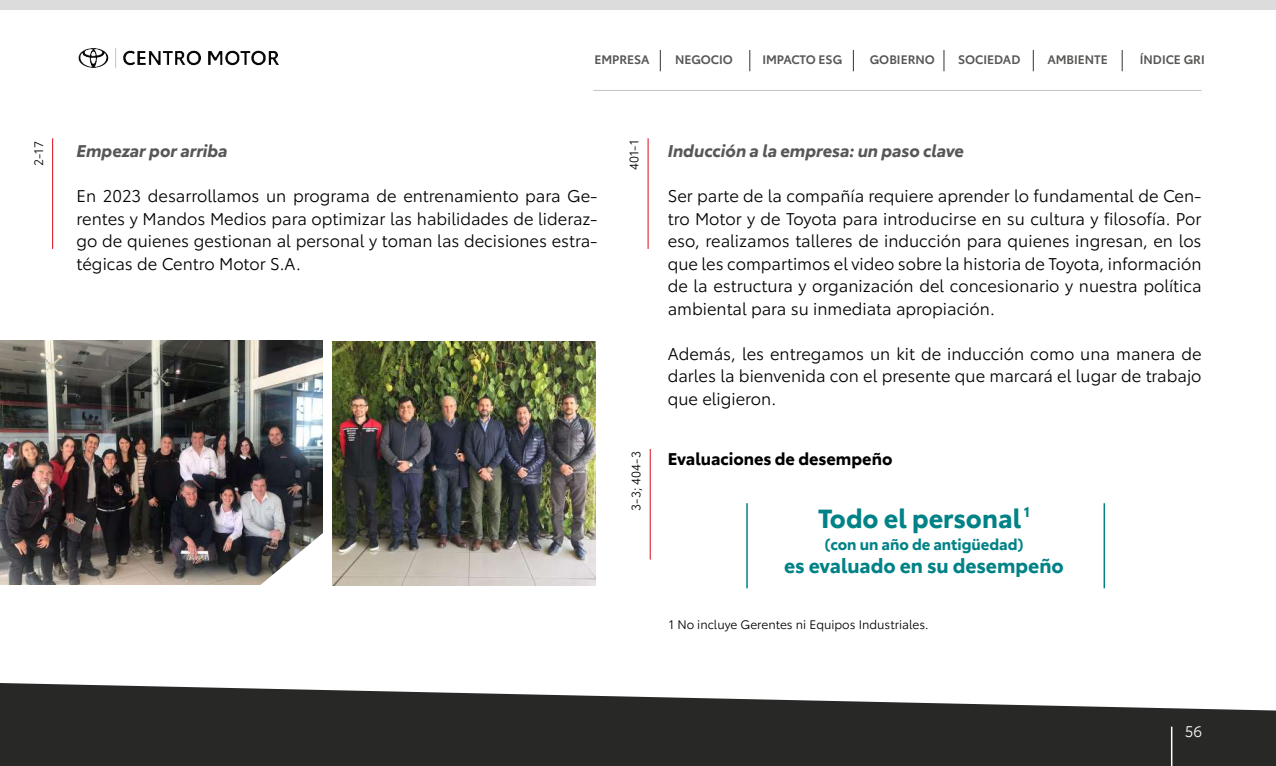
<style>
.page{position:relative;width:1276px;height:766px;background:#fff}
.page>*{position:absolute;margin:0;border:0;box-sizing:border-box;transform-origin:0 0}
.t1{font:700 25.5px "Toyota Type";color:#008287}
.t2{font:700 19.5px "Toyota Type";color:#008287}
.t3{font:16.5px/22.5px "Toyota Type";color:#000;text-align:justify}
.t4{font:italic 700 16.5px "Toyota Type";color:#575756}
.t5{font:700 16.5px "Toyota Type";color:#000}
.t6{font:700 15px "Toyota Type";color:#008287}
.t7{font:15px "Toyota Type";color:#fff}
.t8{font:12px "Toyota Type";color:#000}
.t9{font:600 12px "Toyota Type";color:#575756}
</style>
<div class="page">
<img style="left:78px;top:48px;width:201px;height:20px">
<svg style="left:0;top:683px;width:1276px;height:82px;fill:#282827"></svg>
<svg style="left:660px;top:50px;width:1px;height:21px"></svg>
<svg style="left:749px;top:50px;width:1px;height:21px"></svg>
<svg style="left:853px;top:50px;width:1px;height:21px"></svg>
<svg style="left:943px;top:50px;width:1px;height:21px"></svg>
<svg style="left:1033px;top:50px;width:1px;height:21px"></svg>
<svg style="left:1122px;top:50px;width:1px;height:21px"></svg>
<hr style="left:1171px;top:726px;width:1px;height:39px;background:#fff">
<div style="left:0;top:0;width:1276px;height:10px;background:#dcdcdc"></div>
<hr style="left:593px;top:90px;width:608px;height:1px;background:#c2c2c2">
<hr style="left:650px;top:449px;width:1px;height:110px;background:#de0a1a">
<hr style="left:52px;top:138px;width:1px;height:111px;background:#de0a1a">
<hr style="left:648px;top:138px;width:1px;height:111px;background:#de0a1a">
<img style="left:0;top:340px;width:322px;height:244px">
<hr style="left:1103px;top:503px;width:2px;height:85px;background:#008287">
<hr style="left:746px;top:503px;width:2px;height:85px;background:#008287">
<img style="left:225px;top:525px;width:98px;height:60px">
<img style="left:333px;top:342px;width:262px;height:243px">
<p class="t9" style="left:594px;top:51px;width:57px">EMPRESA</p>
<p class="t9" style="left:675px;top:51px;width:59px">NEGOCIO</p>
<p class="t9" style="left:762px;top:51px;width:81px">IMPACTO ESG</p>
<p class="t9" style="left:870px;top:51px;width:67px">GOBIERNO</p>
<p class="t9" style="left:958px;top:51px;width:64px">SOCIEDAD</p>
<p class="t9" style="left:1047px;top:51px;width:62px">AMBIENTE</p>
<p class="t9" style="left:1140px;top:51px;width:66px">ÍNDICE GRI</p>
<p class="t8" style="left:30px;top:166px;width:26px;rotate:-90deg">2-17</p>
<p class="t8" style="left:625px;top:170px;width:32px;rotate:-90deg">401-1</p>
<p class="t4" style="left:77px;top:138px;width:152px">Empezar por arriba</p>
<p class="t3" style="left:77px;top:184px;width:522px">En 2023 desarrollamos un programa de entrenamiento para Ge&shy;rentes y Mandos Medios para optimizar las habilidades de lideraz&shy;go de quienes gestionan al personal y toman las decisiones estra&shy;tégicas de Centro Motor S.A.</p>
<p class="t8" style="left:627px;top:510px;width:61px;rotate:-90deg">3-3; 404-3</p>
<p class="t4" style="left:668px;top:138px;width:298px">Inducción a la empresa: un paso clave</p>
<p class="t3" style="left:668px;top:184px;width:535px">Ser parte de la compañía requiere aprender lo fundamental de Cen&shy;tro Motor y de Toyota para introducirse en su cultura y filosofía. Por eso, realizamos talleres de inducción para quienes ingresan, en los que les compartimos el video sobre la historia de Toyota, información de la estructura y organización del concesionario y nuestra política ambiental para su inmediata apropiación.</p>
<p class="t3" style="left:668px;top:341px;width:535px">Además, les entregamos un kit de inducción como una manera de darles la bienvenida con el presente que marcará el lugar de trabajo que eligieron.</p>
<p class="t5" style="left:668px;top:445px;width:226px">Evaluaciones de desempeño</p>
<h1 class="t1" style="left:818px;top:498px;width:213px">Todo el personal <sup>1</sup></h1>
<p class="t6" style="left:824px;top:533px;width:201px">(con un año de antigüedad)</p>
<p class="t2" style="left:784px;top:550px;width:281px">es evaluado en su desempeño</p>
<p class="t8" style="left:669px;top:616px;width:261px">1 No incluye Gerentes ni Equipos Industriales.</p>
<p class="t7" style="left:1184px;top:720px;width:19px">56</p>
</div>
